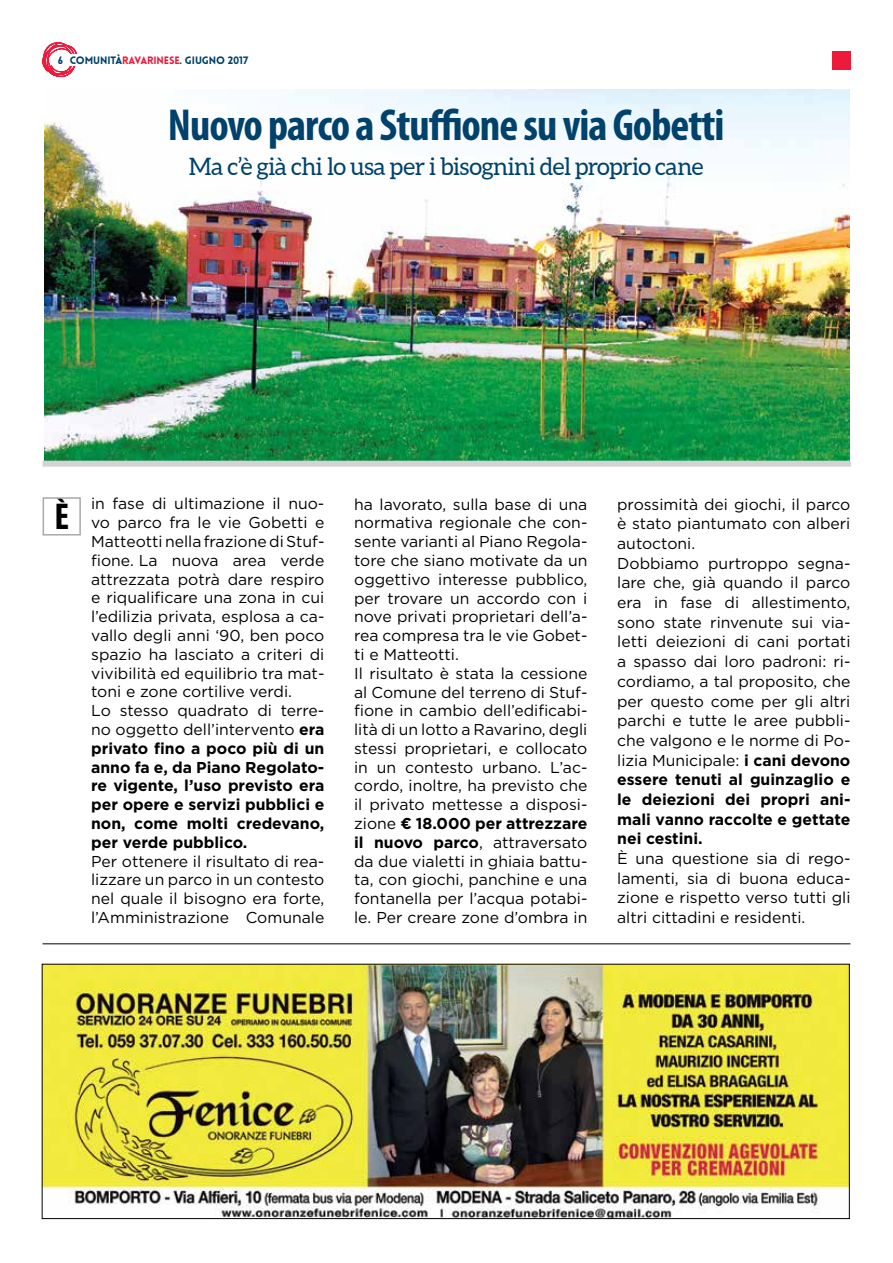
<style>
.page{position:relative;width:893px;height:1263px;background:#fff}
.page>*{position:absolute;margin:0;border:0;box-sizing:border-box;transform-origin:0 0}
.t1{font:700 condensed 45px "Myriad Pro";letter-spacing:-.02em;color:#00426b}
.t2{font:700 condensed 37.5px "Myriad Pro";color:#000}
.t3{font:24px "Aleo";letter-spacing:-.02em;color:#00426b}
.t4{font:15.75px/18.8px "Gotham";color:#000}
.t5{font:900 10.5px "Lovelo";letter-spacing:-.01em;color:#00426b}
.s1{color:#ed1a3b}
.s2{font-weight:700}
</style>
<div class="page">
<svg style="left:42px;top:42px;width:35px;height:35px"></svg>
<img style="left:44px;top:89px;width:806px;height:372px">
<div style="left:70px;top:55px;width:422px;height:11px;background:#fff"></div>
<hr style="left:43px;top:943px;width:807px;height:1px;background:#000">
<div style="left:43px;top:497px;width:38px;height:38px;border:2px solid #a7a9ac"></div>
<div style="left:43px;top:461px;width:808px;height:6px;background:#d1d3d4"></div>
<div style="left:832px;top:51px;width:18px;height:18px;background:#ed1a3b"></div>
<img style="left:44px;top:966px;width:804px;height:251px">
<div style="left:42px;top:964px;width:808px;height:255px;border:1px solid #000"></div>
<p class="t5" style="left:58px;top:54px;width:192px">6 COMUNITÀ<span class="s1">RAVARINESE</span>. GIUGNO 2017</p>
<h1 class="t1" style="left:168px;top:97px;width:558px">Nuovo parco a Stuffione su via Gobetti</h1>
<h3 class="t3" style="left:189px;top:153px;width:516px">Ma c’è già chi lo usa per i bisognini del proprio cane</h3>
<h2 class="t2" style="left:54px;top:493px;width:16px">È</h2>
<p class="t4" style="left:91px;top:494px;width:235px">in fase di ultimazione il nuo&shy;vo parco fra le vie Gobetti e<br>Matteotti nella frazione di Stuf&shy;fione. La nuova area verde attrezzata potrà dare respiro e riqualificare una zona in cui l’edilizia privata, esplosa a ca&shy;vallo degli anni ‘90, ben poco spazio ha lasciato a criteri di vivibilità ed equilibrio tra mat&shy;toni e zone cortilive verdi.<br>Lo stesso quadrato di terre&shy;no oggetto dell’intervento <span class="s2">era privato fino a poco più di un anno fa e, da Piano Regolato&shy;re vigente, l’uso previsto era per opere e servizi pubblici e non, come molti credevano, per verde pubblico.</span></p>
<p class="t4" style="left:91px;top:851px;width:235px;text-align:justify">Per ottenere il risultato di rea&shy;lizzare un parco in un contesto nel quale il bisogno era forte, l’Amministrazione Comunale</p>
<p class="t4" style="left:354px;top:494px;width:235px">ha lavorato, sulla base di una normativa regionale che con&shy;sente varianti al Piano Regola&shy;tore che siano motivate da un oggettivo interesse pubblico, per trovare un accordo con i nove privati proprietari dell’a&shy;rea compresa tra le vie Gobet&shy;ti e Matteotti.<br>Il risultato è stata la cessione al Comune del terreno di Stuf&shy;fione in cambio dell’edificabi&shy;lità di un lotto a Ravarino, degli stessi proprietari, e collocato in un contesto urbano. L’ac&shy;cordo, inoltre, ha previsto che il privato mettesse a disposi&shy;zione <span class="s2">€ 18.000 per attrezzare il nuovo parco</span>, attraversato da due vialetti in ghiaia battu&shy;ta, con giochi, panchine e una fontanella per l’acqua potabi&shy;le. Per creare zone d’ombra in</p>
<p class="t4" style="left:617px;top:494px;width:235px;line-height:19.6px">prossimità dei giochi, il parco è stato piantumato con alberi autoctoni.<br>Dobbiamo purtroppo segna&shy;lare che, già quando il parco era in fase di allestimento, sono state rinvenute sui via&shy;letti deiezioni di cani portati a spasso dai loro padroni: ri&shy;cordiamo, a tal proposito, che per questo come per gli altri parchi e tutte le aree pubbli&shy;che valgono e le norme di Po&shy;lizia Municipale: <span class="s2">i cani devono essere tenuti al guinzaglio e le deiezioni dei propri ani&shy;mali vanno raccolte e gettate nei cestini.</span></p>
<p class="t4" style="left:617px;top:848px;width:235px;line-height:19.6px;text-align:justify">È una questione sia di rego&shy;lamenti, sia di buona educa&shy;zione e rispetto verso tutti gli altri cittadini e residenti.</p>
</div>
